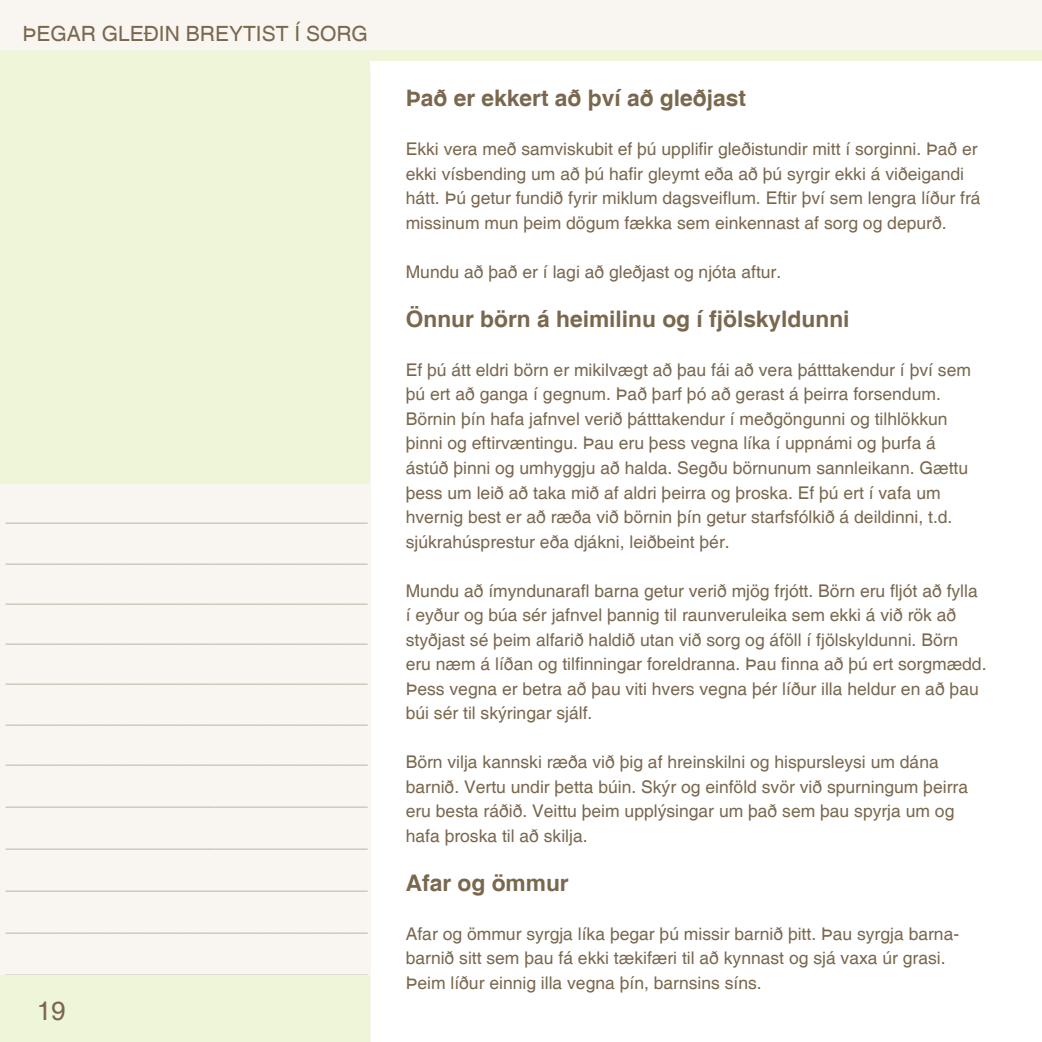
<style>
.page{position:relative;width:1042px;height:1042px;background:#fff}
.page>*{position:absolute;margin:0;border:0;box-sizing:border-box;transform-origin:0 0}
.t1{font:26.25px "Helvetica";color:#79674e}
.t2{font:700 22.75px "Helvetica";color:#79674e}
.t3{font:21px/41.1px "Helvetica";color:#79674e;text-align:justify}
.t4{font:17.5px/24.5px "Helvetica";color:#79674e}
</style>
<div class="page">
<div style="left:0;top:70px;width:371px;height:972px;background:#f9f5f0"></div>
<hr style="left:1041px;top:0;width:1px;height:58px;background:#e6f4f2">
<div style="left:0;top:0;width:1041px;height:58px;background:#f9f5f0"></div>
<div style="left:0;top:50px;width:1042px;height:10px;background:#eff5d8"></div>
<div style="left:0;top:60px;width:370px;height:424px;background:#eff5d8"></div>
<div style="left:0;top:975px;width:370px;height:67px;background:#eff5d8"></div>
<p class="t3" style="left:22px;top:13px;width:347px">ÞEGAR GLEÐIN BREYTIST Í SORG</p>
<p class="t3" style="left:6px;top:494px;width:364px">_______________________________ _______________________________ _______________________________ _______________________________ _______________________________ _______________________________ _______________________________ _______________________________ _______________________________ _______________________________ _______________________________ _______________________________</p>
<h1 class="t1" style="left:37px;top:995px;width:31px">19</h1>
<h2 class="t2" style="left:406px;top:84px;width:342px">Það er ekkert að því að gleðjast</h2>
<p class="t4" style="left:406px;top:138px;width:576px">Ekki vera með samviskubit ef þú upplifir gleðistundir mitt í sorginni. Það er ekki vísbending um að þú hafir gleymt eða að þú syrgir ekki á viðeigandi hátt. Þú getur fundið fyrir miklum dagsveiflum. Eftir því sem lengra líður frá missinum mun þeim dögum fækka sem einkennast af sorg og depurð.</p>
<p class="t4" style="left:406px;top:260px;width:377px">Mundu að það er í lagi að gleðjast og njóta aftur.</p>
<h2 class="t2" style="left:406px;top:305px;width:445px">Önnur börn á heimilinu og í fjölskyldunni</h2>
<p class="t4" style="left:406px;top:358px;width:567px">Ef þú átt eldri börn er mikilvægt að þau fái að vera þátttakendur í því sem þú ert að ganga í gegnum. Það þarf þó að gerast á þeirra forsendum.<br>Börnin þín hafa jafnvel verið þátttakendur í meðgöngunni og tilhlökkun þinni og eftirvæntingu. Þau eru þess vegna líka í uppnámi og þurfa á ástúð þinni og umhyggju að halda. Segðu börnunum sannleikann. Gættu þess um leið að taka mið af aldri þeirra og þroska. Ef þú ert í vafa um hvernig best er að ræða við börnin þín getur starfsfólkið á deildinni, t.d. sjúkrahúsprestur eða djákni, leiðbeint þér.</p>
<p class="t4" style="left:406px;top:579px;width:582px">Mundu að ímyndunarafl barna getur verið mjög frjótt. Börn eru fljót að fylla í eyður og búa sér jafnvel þannig til raunveruleika sem ekki á við rök að styðjast sé þeim alfarið haldið utan við sorg og áföll í fjölskyldunni. Börn eru næm á líðan og tilfinningar foreldranna. Þau finna að þú ert sorgmædd.<br>Þess vegna er betra að þau viti hvers vegna þér líður illa heldur en að þau búi sér til skýringar sjálf.</p>
<p class="t4" style="left:406px;top:750px;width:564px">Börn vilja kannski ræða við þig af hreinskilni og hispursleysi um dána barnið. Vertu undir þetta búin. Skýr og einföld svör við spurningum þeirra eru besta ráðið. Veittu þeim upplýsingar um það sem þau spyrja um og hafa þroska til að skilja.</p>
<h2 class="t2" style="left:406px;top:868px;width:165px">Afar og ömmur</h2>
<p class="t4" style="left:406px;top:922px;width:555px">Afar og ömmur syrgja líka þegar þú missir barnið þitt. Þau syrgja barna&shy;barnið sitt sem þau fá ekki tækifæri til að kynnast og sjá vaxa úr grasi.<br>Þeim líður einnig illa vegna þín, barnsins síns.</p>
</div>
